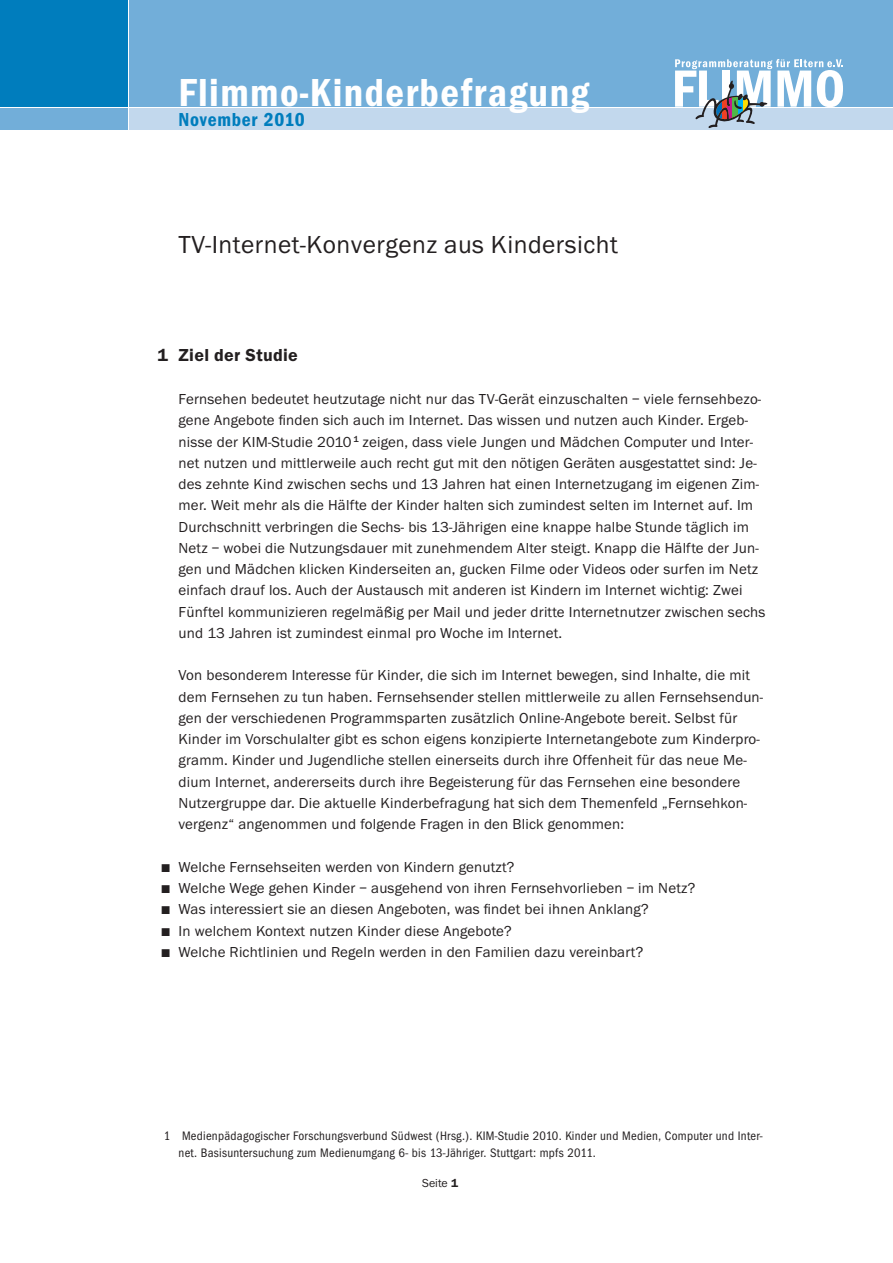
<style>
.page{position:relative;width:893px;height:1263px;background:#fff}
.page>*{position:absolute;margin:0;border:0;box-sizing:border-box;transform-origin:0 0}
.t1{font:600 condensed 40.5px "Franklin Gothic EF";letter-spacing:.035em;color:#fff}
.t2{font:25.5px "Franklin Gothic EF";letter-spacing:.02em;color:#231f20}
.t3{font:600 condensed 19.5px "Franklin Gothic EF";letter-spacing:.035em;color:#007dbd}
.t4{font:600 18px "Franklin Gothic EF";letter-spacing:.015em;color:#231f20}
.t5{font:15px/21.3px "Franklin Gothic EF";letter-spacing:.01em;color:#231f20}
.t6{font:condensed 12.75px/17px "Franklin Gothic EF";letter-spacing:.02em;color:#231f20}
.t7{font:12px "Franklin Gothic EF";color:#231f20}
.s1{font-weight:600}
</style>
<div class="page">
<div style="left:130px;top:0;width:763px;height:106px;background:#72aed9"></div>
<div style="left:130px;top:108px;width:763px;height:22px;background:#c2d8ed"></div>
<div style="left:0;top:0;width:128px;height:106px;background:#007dbd"></div>
<div style="left:0;top:108px;width:128px;height:22px;background:#72aed9"></div>
<svg style="left:675px;top:59px;width:168px;height:69px"></svg>
<h1 class="t1" style="left:179px;top:78px;width:412px">Flimmo-Kinderbefragung</h1>
<h3 class="t3" style="left:179px;top:112px;width:128px">November 2010</h3>
<h2 class="t2" style="left:179px;top:234px;width:441px">TV-Internet-Konvergenz aus Kindersicht</h2>
<p class="t4" style="left:157px;top:349px;width:142px">1 Ziel der Studie</p>
<p class="t5" style="left:179px;top:390px;width:588px">Fernsehen bedeutet heutzutage nicht nur das TV-Gerät einzuschalten – viele fernsehbezo&shy;gene Angebote finden sich auch im Internet. Das wissen und nutzen auch Kinder. Ergeb&shy;nisse der KIM-Studie 2010 <sup>1</sup> zeigen, dass viele Jungen und Mädchen Computer und Inter&shy;net nutzen und mittlerweile auch recht gut mit den nötigen Geräten ausgestattet sind: Je&shy;des zehnte Kind zwischen sechs und 13 Jahren hat einen Internetzugang im eigenen Zim&shy;mer. Weit mehr als die Hälfte der Kinder halten sich zumindest selten im Internet auf. Im Durchschnitt verbringen die Sechs- bis 13-Jährigen eine knappe halbe Stunde täglich im Netz – wobei die Nutzungsdauer mit zunehmendem Alter steigt. Knapp die Hälfte der Jun&shy;gen und Mädchen klicken Kinderseiten an, gucken Filme oder Videos oder surfen im Netz einfach drauf los. Auch der Austausch mit anderen ist Kindern im Internet wichtig: Zwei Fünftel kommunizieren regelmäßig per Mail und jeder dritte Internetnutzer zwischen sechs und 13 Jahren ist zumindest einmal pro Woche im Internet.</p>
<p class="t5" style="left:179px;top:666px;width:586px">Von besonderem Interesse für Kinder, die sich im Internet bewegen, sind Inhalte, die mit dem Fernsehen zu tun haben. Fernsehsender stellen mittlerweile zu allen Fernsehsendun&shy;gen der verschiedenen Programmsparten zusätzlich Online-Angebote bereit. Selbst für Kinder im Vorschulalter gibt es schon eigens konzipierte Internetangebote zum Kinderpro&shy;gramm. Kinder und Jugendliche stellen einerseits durch ihre Offenheit für das neue Me&shy;dium Internet, andererseits durch ihre Begeisterung für das Fernsehen eine besondere Nutzergruppe dar. Die aktuelle Kinderbefragung hat sich dem Themenfeld „Fernsehkon&shy;vergenz“ angenommen und folgende Fragen in den Blick genommen:</p>
<p class="t5" style="left:162px;top:857px;width:354px">■ Welche Fernsehseiten werden von Kindern genutzt?</p>
<p class="t5" style="left:162px;top:879px;width:535px">■ Welche Wege gehen Kinder – ausgehend von ihren Fernsehvorlieben – im Netz?</p>
<p class="t5" style="left:162px;top:900px;width:489px">■ Was interessiert sie an diesen Angeboten, was findet bei ihnen Anklang?</p>
<p class="t5" style="left:162px;top:921px;width:352px">■ In welchem Kontext nutzen Kinder diese Angebote?</p>
<p class="t5" style="left:162px;top:942px;width:483px">■ Welche Richtlinien und Regeln werden in den Familien dazu vereinbart?</p>
<p class="t6" style="left:179px;top:1128px;width:586px;text-indent:-15px">1 Medienpädagogischer Forschungsverbund Südwest (Hrsg.). KIM-Studie 2010. Kinder und Medien, Computer und Inter&shy;net. Basisuntersuchung zum Medienumgang 6- bis 13-Jähriger. Stuttgart: mpfs 2011.</p>
<p class="t7" style="left:422px;top:1178px;width:37px">Seite <span class="s1">1</span></p>
</div>
